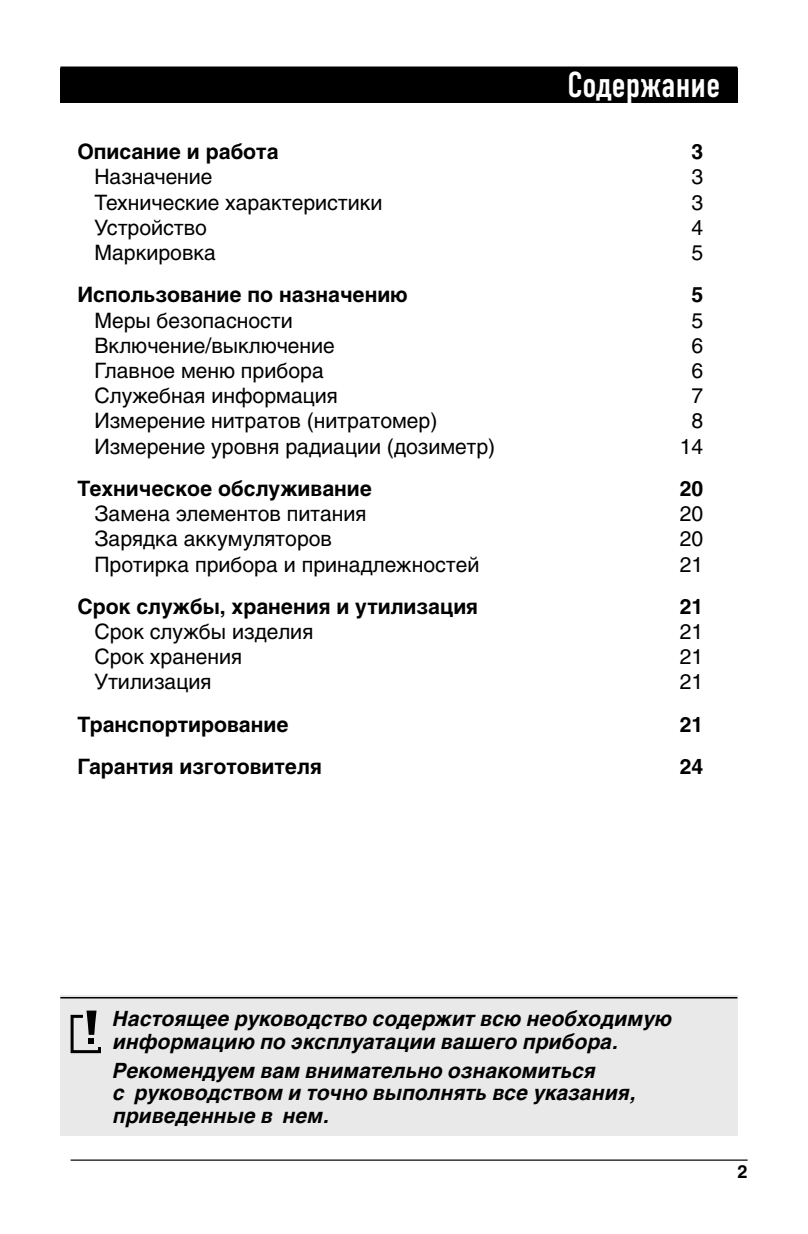
<style>
.page{position:relative;width:808px;height:1234px;background:#fff}
.page>*{position:absolute;margin:0;border:0;box-sizing:border-box;transform-origin:0 0}
.t1{font:36px "DIN Condensed C";color:#fff}
.t2{font:21px "Helios C";color:#000}
.t3{font:italic 700 21px/22.5px "Helios";letter-spacing:.01em;color:#000}
.t4{font:700 21px "Helios C";color:#000}
.t5{font:700 18px "Helios C";color:#000}
</style>
<div class="page">
<hr style="left:71px;top:1159px;width:676px;height:1px;background:#000">
<div style="left:60px;top:66px;width:677px;height:36px;background:#000"></div>
<div style="left:60px;top:995px;width:677px;height:140px;background:#e9e9e9"></div>
<hr style="left:60px;top:996px;width:677px;height:2px;background:#000">
<div style="left:71px;top:1014px;width:30px;height:38px;border:3px solid #000"></div>
<div style="left:83px;top:1009px;width:22px;height:37px;background:#e9e9e9"></div>
<svg style="left:86px;top:1010px;width:11px;height:33px"></svg>
<h1 class="t1" style="left:567px;top:65px;width:155px">Содержание</h1>
<p class="t4" style="left:77px;top:139px;width:203px">Описание и работа</p>
<p class="t4" style="left:691px;top:139px;width:13px">3</p>
<p class="t2" style="left:94px;top:164px;width:120px">Назначение</p>
<p class="t2" style="left:691px;top:164px;width:13px">3</p>
<p class="t2" style="left:94px;top:190px;width:290px">Технические характеристики</p>
<p class="t2" style="left:691px;top:190px;width:13px">3</p>
<p class="t2" style="left:94px;top:215px;width:114px">Устройство</p>
<p class="t2" style="left:691px;top:215px;width:13px">4</p>
<p class="t2" style="left:94px;top:240px;width:123px">Маркировка</p>
<p class="t2" style="left:691px;top:240px;width:13px">5</p>
<p class="t4" style="left:77px;top:282px;width:332px">Использование по назначению</p>
<p class="t4" style="left:691px;top:282px;width:13px">5</p>
<p class="t2" style="left:94px;top:307px;width:200px">Меры безопасности</p>
<p class="t2" style="left:691px;top:307px;width:13px">5</p>
<p class="t2" style="left:94px;top:333px;width:242px">Включение/выключение</p>
<p class="t2" style="left:691px;top:333px;width:13px">6</p>
<p class="t2" style="left:94px;top:358px;width:231px">Главное меню прибора</p>
<p class="t2" style="left:691px;top:358px;width:13px">6</p>
<p class="t2" style="left:94px;top:383px;width:245px">Служебная информация</p>
<p class="t2" style="left:691px;top:383px;width:13px">7</p>
<p class="t2" style="left:94px;top:408px;width:344px">Измерение нитратов (нитратомер)</p>
<p class="t2" style="left:691px;top:408px;width:13px">8</p>
<p class="t2" style="left:94px;top:433px;width:402px">Измерение уровня радиации (дозиметр)</p>
<p class="t2" style="left:680px;top:433px;width:25px">14</p>
<p class="t4" style="left:77px;top:476px;width:296px">Техническое обслуживание</p>
<p class="t4" style="left:680px;top:476px;width:25px">20</p>
<p class="t2" style="left:94px;top:501px;width:274px">Замена элементов питания</p>
<p class="t2" style="left:680px;top:501px;width:25px">20</p>
<p class="t2" style="left:94px;top:526px;width:239px">Зарядка аккумуляторов</p>
<p class="t2" style="left:680px;top:526px;width:25px">20</p>
<p class="t2" style="left:94px;top:551px;width:386px">Протирка прибора и принадлежностей</p>
<p class="t2" style="left:680px;top:551px;width:25px">21</p>
<p class="t4" style="left:77px;top:594px;width:402px">Срок службы, хранения и утилизация</p>
<p class="t4" style="left:680px;top:594px;width:25px">21</p>
<p class="t2" style="left:94px;top:619px;width:220px">Срок службы изделия</p>
<p class="t2" style="left:680px;top:619px;width:25px">21</p>
<p class="t2" style="left:94px;top:644px;width:149px">Срок хранения</p>
<p class="t2" style="left:680px;top:644px;width:25px">21</p>
<p class="t2" style="left:94px;top:669px;width:118px">Утилизация</p>
<p class="t2" style="left:680px;top:669px;width:25px">21</p>
<p class="t4" style="left:77px;top:712px;width:213px">Транспортирование</p>
<p class="t4" style="left:680px;top:712px;width:25px">21</p>
<p class="t4" style="left:77px;top:754px;width:246px">Гарантия изготовителя</p>
<p class="t4" style="left:680px;top:754px;width:25px">24</p>
<p class="t3" style="left:113px;top:1007px;width:560px">Настоящее руководство содержит всю необходимую информацию по эксплуатации вашего прибора.</p>
<p class="t3" style="left:113px;top:1058px;width:524px">Рекомендуем вам внимательно ознакомиться<br>с руководством и точно выполнять все указания, приведенные в нем.</p>
<p class="t5" style="left:737px;top:1160px;width:12px">2</p>
</div>
